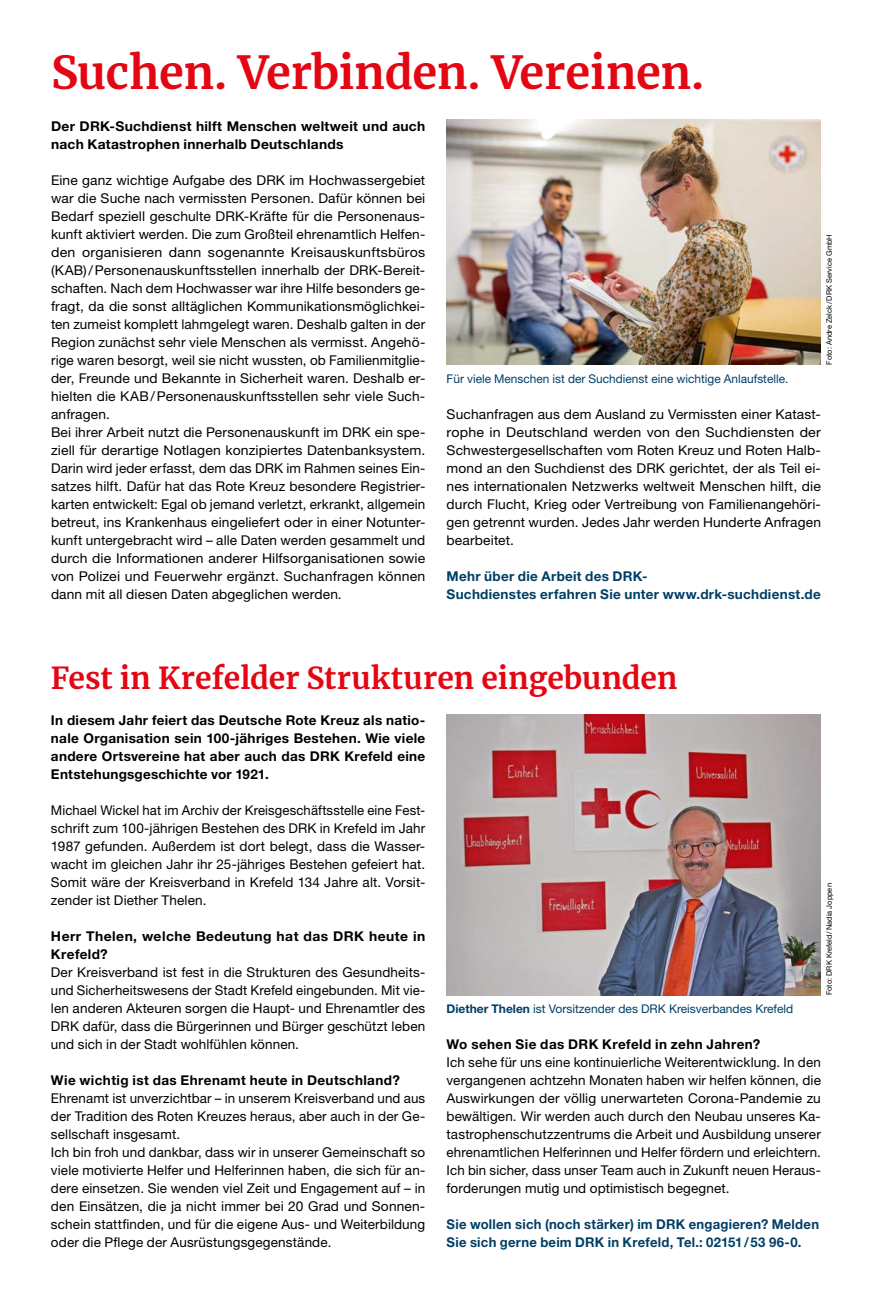
<style>
.page{position:relative;width:872px;height:1297px;background:#fff}
.page>*{position:absolute;margin:0;border:0;box-sizing:border-box;transform-origin:0 0}
.MGB_Headline{font:700 45px "Merriweather";letter-spacing:-.005em;color:#e30613}
.MGB_Headline_23{font:700 30px "Merriweather";color:#e30613}
.MGB_Copy{font:13.5px/18px "Helvetica Neue LT Pro";letter-spacing:.01em;color:#000;text-align:justify}
.MGB_Copy-2{font:700 13.5px/18px "Helvetica Neue LT Pro";letter-spacing:.02em;color:#000;text-align:justify}
.MGB_Info{font:700 13.5px/18px "Helvetica Neue LT Pro";letter-spacing:.02em;color:#003e66}
.MGB_Frage{font:700 13.5px/18px "Helvetica Neue LT Pro";letter-spacing:.03em;color:#000}
.MGB_BU{font:12px "Helvetica Neue LT Pro";color:#003e66}
.MGB_Fotocredits{font:7.5px "Helvetica Neue LT Pro";color:#000}
.s1{font-weight:700}
</style>
<div class="page">
<img style="left:446px;top:120px;width:375px;height:245px">
<img style="left:446px;top:715px;width:374px;height:280px">
<p class="MGB_Headline" style="left:51px;top:42px;width:654px">Suchen. Verbinden. Vereinen.</p>
<p class="MGB_Copy-2" style="left:51px;top:116px;width:376px">Der DRK-Suchdienst hilft Menschen weltweit und auch nach Katastrophen innerhalb Deutschlands</p>
<p class="MGB_Copy" style="left:51px;top:170px;width:376px">Eine ganz wichtige Aufgabe des DRK im Hochwassergebiet war die Suche nach vermissten Personen. Dafür können bei Bedarf speziell geschulte DRK-Kräfte für die Personenaus&shy;kunft aktiviert werden. Die zum Großteil ehrenamtlich Helfen&shy;den organisieren dann sogenannte Kreisauskunftsbüros (KAB)/Personenauskunftsstellen innerhalb der DRK-Bereit&shy;schaften. Nach dem Hochwasser war ihre Hilfe besonders ge&shy;fragt, da die sonst alltäglichen Kommunikationsmöglichkei&shy;ten zumeist komplett lahmgelegt waren. Deshalb galten in der Region zunächst sehr viele Menschen als vermisst. Angehö&shy;rige waren besorgt, weil sie nicht wussten, ob Familienmitglie&shy;der, Freunde und Bekannte in Sicherheit waren. Deshalb er&shy;hielten die KAB/Personenauskunftsstellen sehr viele Such&shy;anfragen.</p>
<p class="MGB_Copy" style="left:51px;top:422px;width:376px">Bei ihrer Arbeit nutzt die Personenauskunft im DRK ein spe&shy;ziell für derartige Notlagen konzipiertes Datenbanksystem.<br>Darin wird jeder erfasst, dem das DRK im Rahmen seines Ein&shy;satzes hilft. Dafür hat das Rote Kreuz besondere Registrier&shy;karten entwickelt: Egal ob jemand verletzt, erkrankt, allgemein betreut, ins Krankenhaus eingeliefert oder in einer Notunter&shy;kunft untergebracht wird – alle Daten werden gesammelt und durch die Informationen anderer Hilfsorganisationen sowie von Polizei und Feuerwehr ergänzt. Suchanfragen können dann mit all diesen Daten abgeglichen werden.</p>
<p class="MGB_BU" style="left:446px;top:371px;width:343px">Für viele Menschen ist der Suchdienst eine wichtige Anlaufstelle.</p>
<p class="MGB_Fotocredits" style="left:824px;top:365px;width:132px;rotate:-90deg">Foto: Andre Zelck/DRK Service GmbH</p>
<p class="MGB_Copy" style="left:446px;top:404px;width:376px">Suchanfragen aus dem Ausland zu Vermissten einer Katast&shy;rophe in Deutschland werden von den Suchdiensten der Schwestergesellschaften vom Roten Kreuz und Roten Halb&shy;mond an den Suchdienst des DRK gerichtet, der als Teil ei&shy;nes internationalen Netzwerks weltweit Menschen hilft, die durch Flucht, Krieg oder Vertreibung von Familienangehöri&shy;gen getrennt wurden. Jedes Jahr werden Hunderte Anfragen bearbeitet.</p>
<p class="MGB_Info" style="left:446px;top:566px;width:376px">Mehr über die Arbeit des DRK-<br>Suchdienstes erfahren Sie unter www.drk-suchdienst.de</p>
<p class="MGB_Headline_23" style="left:51px;top:657px;width:628px">Fest in Krefelder Strukturen eingebunden</p>
<p class="MGB_Copy-2" style="left:51px;top:710px;width:376px">In diesem Jahr feiert das Deutsche Rote Kreuz als natio&shy;nale Organisation sein 100-jähriges Bestehen. Wie viele andere Ortsvereine hat aber auch das DRK Krefeld eine Entstehungsgeschichte vor 1921.</p>
<p class="MGB_Copy" style="left:51px;top:800px;width:376px">Michael Wickel hat im Archiv der Kreisgeschäftsstelle eine Fest&shy;schrift zum 100-jährigen Bestehen des DRK in Krefeld im Jahr 1987 gefunden. Außerdem ist dort belegt, dass die Wasser&shy;wacht im gleichen Jahr ihr 25-jähriges Bestehen gefeiert hat.<br>Somit wäre der Kreisverband in Krefeld 134 Jahre alt. Vorsit&shy;zender ist Diether Thelen.</p>
<p class="MGB_Frage" style="left:51px;top:926px;width:376px">Herr Thelen, welche Bedeutung hat das DRK heute in<br>Krefeld?</p>
<p class="MGB_Copy" style="left:51px;top:962px;width:376px">Der Kreisverband ist fest in die Strukturen des Gesundheits&shy;und Sicherheitswesens der Stadt Krefeld eingebunden. Mit vie&shy;len anderen Akteuren sorgen die Haupt- und Ehrenamtler des DRK dafür, dass die Bürgerinnen und Bürger geschützt leben und sich in der Stadt wohlfühlen können.</p>
<p class="MGB_Frage" style="left:51px;top:1070px;width:350px">Wie wichtig ist das Ehrenamt heute in Deutschland?</p>
<p class="MGB_Copy" style="left:51px;top:1088px;width:376px">Ehrenamt ist unverzichtbar – in unserem Kreisverband und aus der Tradition des Roten Kreuzes heraus, aber auch in der Ge&shy;sellschaft insgesamt.</p>
<p class="MGB_Copy" style="left:51px;top:1142px;width:376px">Ich bin froh und dankbar, dass wir in unserer Gemeinschaft so viele motivierte Helfer und Helferinnen haben, die sich für an&shy;dere einsetzen. Sie wenden viel Zeit und Engagement auf – in den Einsätzen, die ja nicht immer bei 20 Grad und Sonnen&shy;schein stattfinden, und für die eigene Aus- und Weiterbildung oder die Pflege der Ausrüstungsgegenstände.</p>
<p class="MGB_BU" style="left:446px;top:1001px;width:348px"><span class="s1">Diether Thelen</span> ist Vorsitzender des DRK Kreisverbandes Krefeld</p>
<p class="MGB_Fotocredits" style="left:824px;top:995px;width:114px;rotate:-90deg">Foto: DRK Krefeld/Nadia Joppen</p>
<p class="MGB_Frage" style="left:446px;top:1034px;width:315px">Wo sehen Sie das DRK Krefeld in zehn Jahren?</p>
<p class="MGB_Copy" style="left:446px;top:1052px;width:376px">Ich sehe für uns eine kontinuierliche Weiterentwicklung. In den vergangenen achtzehn Monaten haben wir helfen können, die Auswirkungen der völlig unerwarteten Corona-Pandemie zu bewältigen. Wir werden auch durch den Neubau unseres Ka&shy;tastrophenschutzzentrums die Arbeit und Ausbildung unserer ehrenamtlichen Helferinnen und Helfer fördern und erleichtern.<br>Ich bin sicher, dass unser Team auch in Zukunft neuen Heraus&shy;forderungen mutig und optimistisch begegnet.</p>
<p class="MGB_Info" style="left:446px;top:1214px;width:374px">Sie wollen sich (noch stärker) im DRK engagieren? Melden<br>Sie sich gerne beim DRK in Krefeld, Tel.: 02151/53 96-0.</p>
</div>
